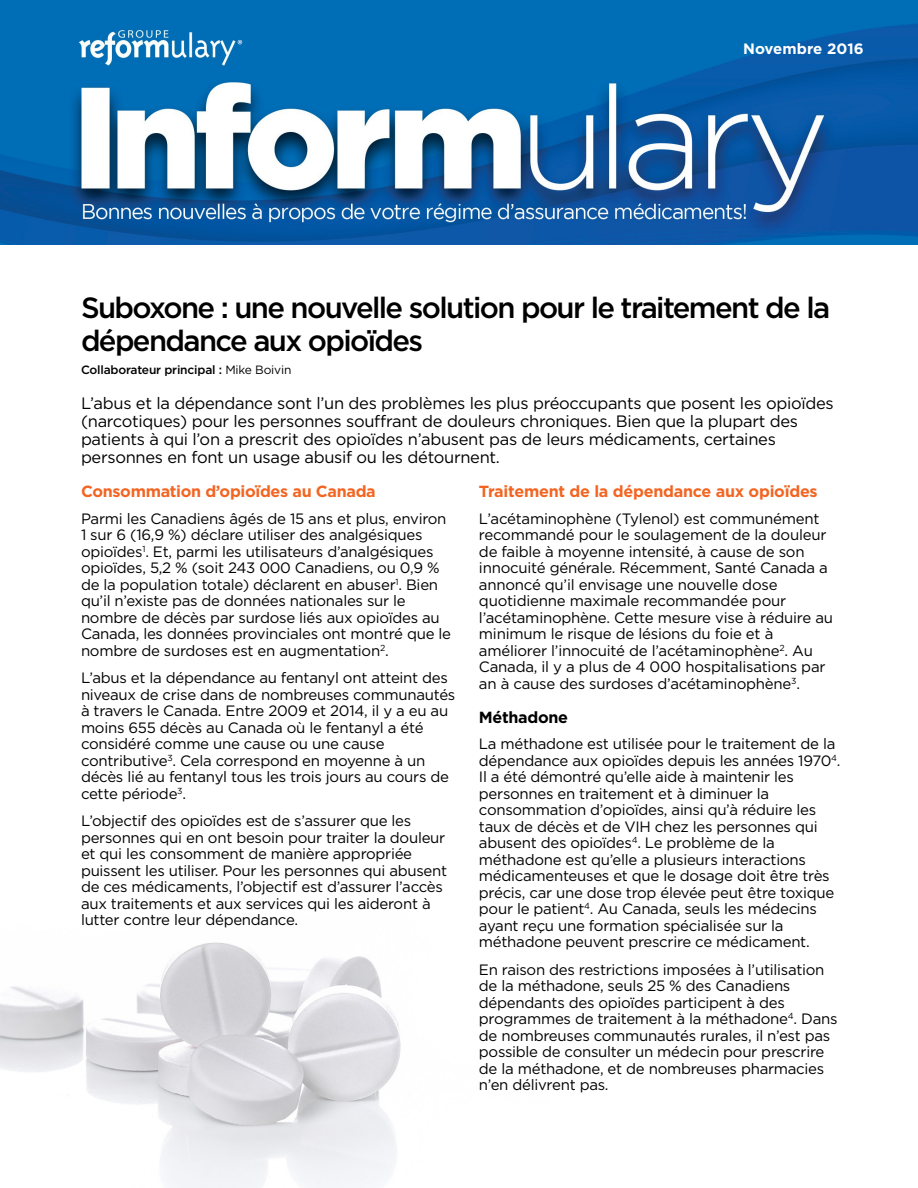
<style>
.page{position:relative;width:918px;height:1188px;background:#fff}
.page>*{position:absolute;margin:0;border:0;box-sizing:border-box;transform-origin:0 0}
.t1{font:500 29.25px/32.2px "Gotham";letter-spacing:-.055em;color:#000}
.t2{font:16.5px/18px "Gotham";letter-spacing:-.02em;color:#000}
.t3{font:700 16.2px "Gotham";letter-spacing:-.02em;color:#f26522}
.t4{font:700 16.2px "Gotham";letter-spacing:-.02em;color:#000}
.t5{font:15px/16.5px "Gotham";letter-spacing:-.02em;color:#000}
.t6{font:700 15px "Gotham";letter-spacing:.005em;color:#fff}
.t7{font:500 12px "Gotham";letter-spacing:-.015em;color:#000}
.s1{font-weight:400}
</style>
<div class="page">
<img style="left:0;top:0;width:918px;height:244px">
<img style="left:0;top:942px;width:401px;height:246px">
<p class="t6" style="left:743px;top:42px;width:122px">Novembre 2016</p>
<h1 class="t1" style="left:81px;top:293px;width:751px">Suboxone : une nouvelle solution pour le traitement de la dépendance aux opioïdes</h1>
<p class="t7" style="left:81px;top:365px;width:212px">Collaborateur principal : <span class="s1">Mike Boivin</span></p>
<p class="t2" style="left:81px;top:395px;width:754px">L’abus et la dépendance sont l’un des problèmes les plus préoccupants que posent les opioïdes (narcotiques) pour les personnes souffrant de douleurs chroniques. Bien que la plupart des patients à qui l’on a prescrit des opioïdes n’abusent pas de leurs médicaments, certaines personnes en font un usage abusif ou les détournent.</p>
<p class="t3" style="left:81px;top:484px;width:296px">Consommation d’opioïdes au Canada</p>
<p class="t5" style="left:81px;top:511px;width:372px">Parmi les Canadiens âgés de 15 ans et plus, environ 1 sur 6 (16,9 %) déclare utiliser des analgésiques opioïdes<sup>1</sup>. Et, parmi les utilisateurs d’analgésiques opioïdes, 5,2 % (soit 243 000 Canadiens, ou 0,9 % de la population totale) déclarent en abuser<sup>1</sup>. Bien qu’il n’existe pas de données nationales sur le nombre de décès par surdose liés aux opioïdes au Canada, les données provinciales ont montré que le nombre de surdoses est en augmentation<sup>2</sup>.</p>
<p class="t5" style="left:81px;top:671px;width:376px">L’abus et la dépendance au fentanyl ont atteint des niveaux de crise dans de nombreuses communautés à travers le Canada. Entre 2009 et 2014, il y a eu au moins 655 décès au Canada où le fentanyl a été considéré comme une cause ou une cause contributive<sup>3</sup>. Cela correspond en moyenne à un décès lié au fentanyl tous les trois jours au cours de cette période<sup>3</sup>.</p>
<p class="t5" style="left:81px;top:814px;width:368px">L’objectif des opioïdes est de s’assurer que les personnes qui en ont besoin pour traiter la douleur et qui les consomment de manière appropriée puissent les utiliser. Pour les personnes qui abusent de ces médicaments, l’objectif est d’assurer l’accès aux traitements et aux services qui les aideront à lutter contre leur dépendance.</p>
<p class="t3" style="left:479px;top:484px;width:340px">Traitement de la dépendance aux opioïdes</p>
<p class="t5" style="left:479px;top:511px;width:356px">L’acétaminophène (Tylenol) est communément recommandé pour le soulagement de la douleur de faible à moyenne intensité, à cause de son innocuité générale. Récemment, Santé Canada a annoncé qu’il envisage une nouvelle dose quotidienne maximale recommandée pour l’acétaminophène. Cette mesure vise à réduire au minimum le risque de lésions du foie et à améliorer l’innocuité de l’acétaminophène<sup>2</sup>. Au Canada, il y a plus de 4 000 hospitalisations par an à cause des surdoses d’acétaminophène<sup>3</sup>.</p>
<p class="t4" style="left:479px;top:710px;width:91px">Méthadone</p>
<p class="t5" style="left:479px;top:737px;width:363px">La méthadone est utilisée pour le traitement de la dépendance aux opioïdes depuis les années 1970<sup>4</sup>.<br>Il a été démontré qu’elle aide à maintenir les personnes en traitement et à diminuer la consommation d’opioïdes, ainsi qu’à réduire les taux de décès et de VIH chez les personnes qui abusent des opioïdes<sup>4</sup>. Le problème de la méthadone est qu’elle a plusieurs interactions médicamenteuses et que le dosage doit être très précis, car une dose trop élevée peut être toxique pour le patient<sup>4</sup>. Au Canada, seuls les médecins ayant reçu une formation spécialisée sur la méthadone peuvent prescrire ce médicament.</p>
<p class="t5" style="left:479px;top:962px;width:360px">En raison des restrictions imposées à l’utilisation de la méthadone, seuls 25 % des Canadiens dépendants des opioïdes participent à des programmes de traitement à la méthadone<sup>4</sup>. Dans de nombreuses communautés rurales, il n’est pas possible de consulter un médecin pour prescrire de la méthadone, et de nombreuses pharmacies n’en délivrent pas.</p>
</div>
